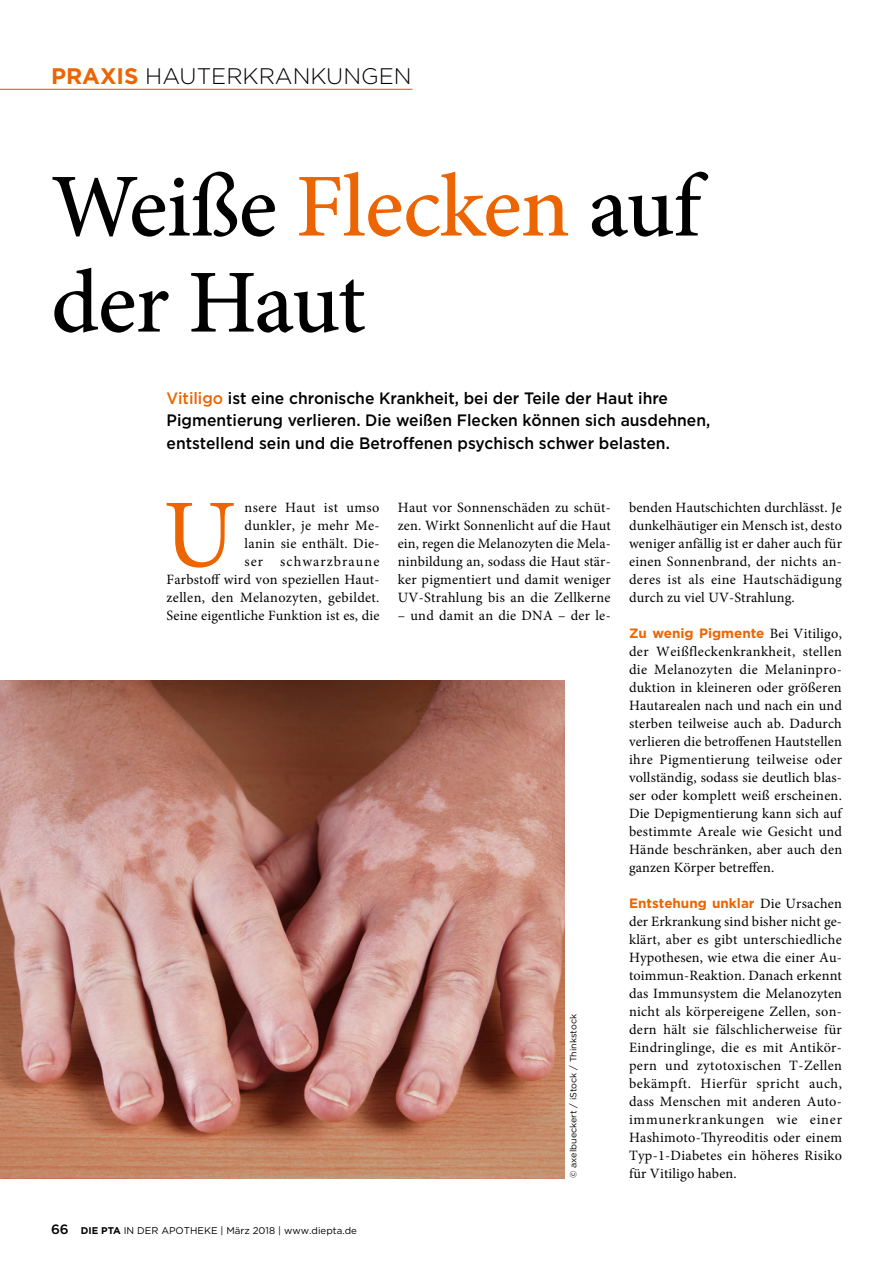
<style>
.page{position:relative;width:893px;height:1263px;background:#fff}
.page>*{position:absolute;margin:0;border:0;box-sizing:border-box;transform-origin:0 0}
.Praxis_Grundtext_Ini{font:97.2px "Minion Pro";color:#ec6502}
.Praxis_Titel{font:500 90px/96px "Minion Pro";letter-spacing:-.01em;color:#000}
.t1{font:300 22.5px "Gotham";color:#000}
.Praxis_Vorspann{font:500 16.5px/22.5px "Gotham";color:#000;scale:.95 1}
.Praxis_Grundtext{font:14.25px/18px "Minion Pro";letter-spacing:.02em;color:#000;text-align:justify}
.Praxis_Grundtext_Ini-2{font:14.25px/18px "Minion Pro";letter-spacing:.02em;color:#000;text-align:justify}
.Praxis_Grundtext-2{font:700 13.5px "Gotham";color:#ec6502}
.t2{font:9.75px "Gotham";color:#000}
.Praxis_Bildquelle{font:9px "Gotham";color:#000}
.s1{font-weight:700;color:#ec6502}
.s2{color:#ec6502}
.s3{font-weight:500;font-size:13.5px}
.s4{font-weight:700}
.s5{font-family:"Minion Pro";font-weight:400;font-size:14.25px;color:#000}
</style>
<div class="page">
<img style="left:0;top:680px;width:565px;height:498px">
<hr style="left:0;top:89px;width:412px;height:1px;background:#ec6502">
<p class="t1" style="left:51px;top:62px;width:362px"><span class="s1">PRAXIS</span> HAUTERKRANKUNGEN</p>
<p class="Praxis_Titel" style="left:51px;top:159px;width:651px">Weiße <span class="s2">Flecken</span> auf der Haut</p>
<p class="Praxis_Vorspann" style="left:167px;top:386px;width:574px"><span class="s2">Vitiligo</span> ist eine chronische Krankheit, bei der Teile der Haut ihre<br>Pigmentierung verlieren. Die weißen Flecken können sich ausdehnen, entstellend sein und die Betroffenen psychisch schwer belasten.</p>
<p class="Praxis_Grundtext_Ini-2" style="left:167px;top:499px;width:214px;text-align:right">nsere Haut ist umso<br>dunkler, je mehr Me-<br>lanin sie enthält. Die-<br>ser schwarzbraune<br>Farbstoff wird von speziellen Haut&shy;zellen, den Melanozyten, gebildet.<br>Seine eigentliche Funktion ist es, die</p>
<p class="Praxis_Grundtext_Ini-2" style="left:398px;top:499px;width:215px">Haut vor Sonnenschäden zu schüt&shy;zen. Wirkt Sonnenlicht auf die Haut ein, regen die Melanozyten die Mela&shy;ninbildung an, sodass die Haut stär&shy;ker pigmentiert und damit weniger UV-Strahlung bis an die Zellkerne</p>
<p class="Praxis_Grundtext_Ini" style="left:163px;top:470px;width:74px">U</p>
<p class="Praxis_Grundtext_Ini-2" style="left:398px;top:607px;width:214px">– und damit an die DNA – der le-</p>
<p class="t2" style="left:51px;top:1224px;width:308px"><span class="s3">66</span> <span class="s4">DIE PTA</span> IN DER APOTHEKE | März 2018 | www.diepta.de</p>
<p class="Praxis_Bildquelle" style="left:567px;top:1178px;width:166px;rotate:-90deg">© axelbueckert / iStock / Thinkstock</p>
<p class="Praxis_Grundtext_Ini-2" style="left:629px;top:499px;width:214px">benden Hautschichten durchlässt. Je dunkelhäutiger ein Mensch ist, desto weniger anfällig ist er daher auch für einen Sonnenbrand, der nichts an&shy;deres ist als eine Hautschädigung durch zu viel UV-Strahlung.</p>
<p class="Praxis_Grundtext-2" style="left:629px;top:624px;width:214px">Zu wenig Pigmente <span class="s5">Bei Vitiligo,</span></p>
<p class="Praxis_Grundtext" style="left:629px;top:643px;width:215px">der Weißfleckenkrankheit, stellen die Melanozyten die Melaninpro&shy;duktion in kleineren oder größeren Hautarealen nach und nach ein und sterben teilweise auch ab. Dadurch verlieren die betroffenen Hautstellen ihre Pigmentierung teilweise oder vollständig, sodass sie deutlich blas&shy;ser oder komplett weiß erscheinen.<br>Die Depigmentierung kann sich auf bestimmte Areale wie Gesicht und Hände beschränken, aber auch den ganzen Körper betreffen.</p>
<p class="Praxis_Grundtext-2" style="left:629px;top:894px;width:214px">Entstehung unklar <span class="s5">Die Ursachen</span></p>
<p class="Praxis_Grundtext" style="left:629px;top:913px;width:215px;text-align:left">der Erkrankung sind bisher nicht ge&shy;klärt, aber es gibt unterschiedliche Hypothesen, wie etwa die einer Au&shy;toimmun-Reaktion. Danach erkennt das Immunsystem die Melanozyten nicht als körpereigene Zellen, son&shy;dern hält sie fälschlicherweise für Eindringlinge, die es mit Antikör&shy;pern und zytotoxischen T-Zellen bekämpft. Hierfür spricht auch, dass Menschen mit anderen Auto&shy;immunerkrankungen wie einer Hashimoto-Thyreoditis oder einem Typ-1-Diabetes ein höheres Risiko</p>
<p class="Praxis_Grundtext" style="left:629px;top:1165px;width:109px">für Vitiligo haben.</p>
</div>
